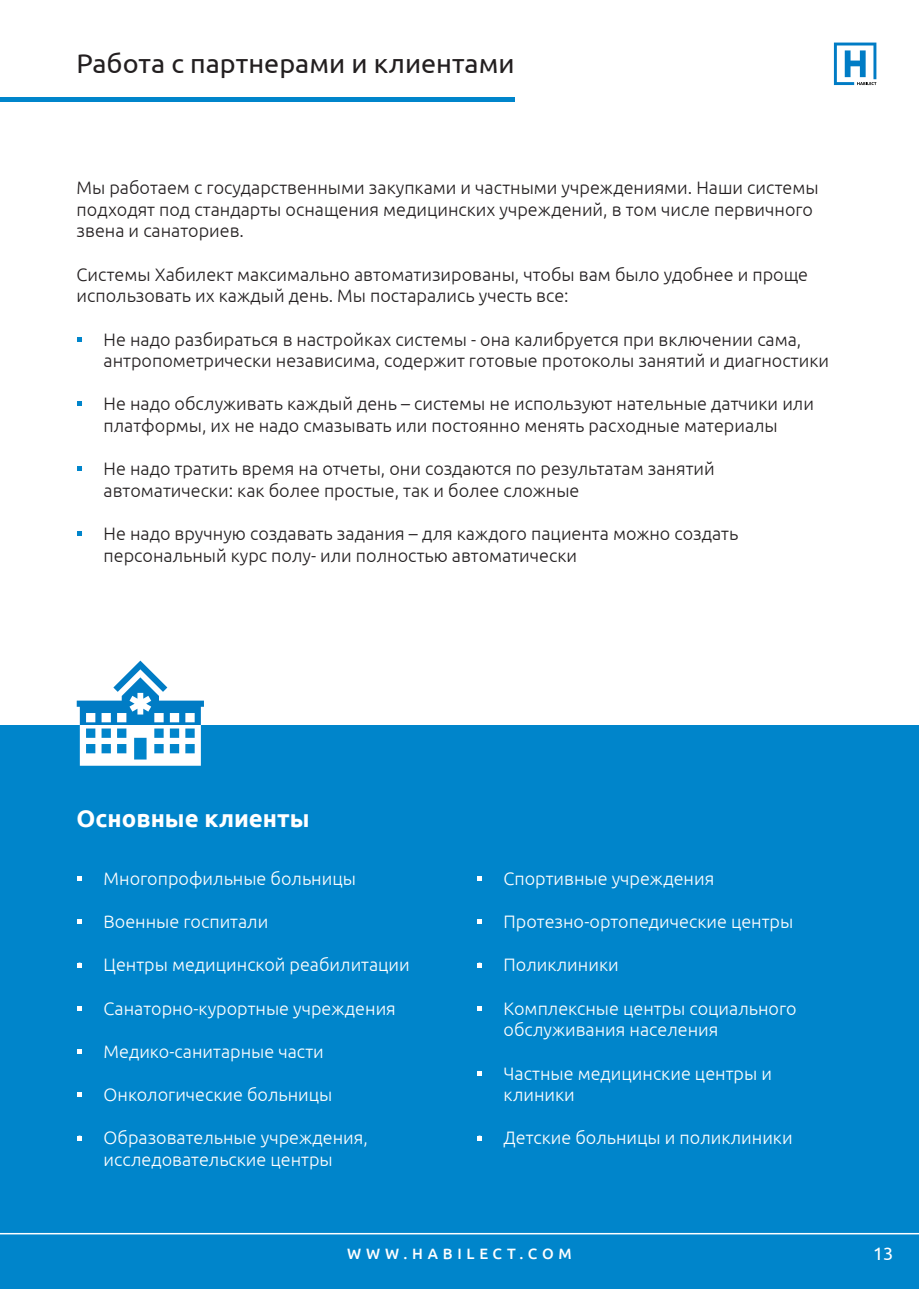
<style>
.page{position:relative;width:919px;height:1289px;background:#fff}
.page>*{position:absolute;margin:0;border:0;box-sizing:border-box;transform-origin:0 0}
.t1{font:27px "Ubuntu";color:#231f20}
.t2{font:700 24px "Ubuntu";color:#fff}
.t3{font:300 18px/21.6px "Ubuntu";color:#231f20}
.t4{font:300 18px/21.6px "Ubuntu";color:#fff}
.t5{font:18px "Ubuntu";color:#fff}
.t6{font:500 15px "Ubuntu";letter-spacing:.32em;color:#fff}
</style>
<div class="page">
<div style="left:0;top:725px;width:918px;height:563px;background:#0085cb"></div>
<hr style="left:0;top:1232px;width:918px;height:2px;background:#fff">
<svg style="left:833px;top:43px;width:43px;height:42px"></svg>
<hr style="left:0;top:98px;width:514px;height:4px;background:#0085cb">
<svg style="left:77px;top:876px;width:5px;height:5px"></svg>
<svg style="left:77px;top:919px;width:5px;height:5px"></svg>
<svg style="left:77px;top:1006px;width:5px;height:4px"></svg>
<svg style="left:77px;top:1049px;width:5px;height:4px"></svg>
<svg style="left:77px;top:1136px;width:5px;height:4px"></svg>
<svg style="left:77px;top:1092px;width:5px;height:5px"></svg>
<svg style="left:77px;top:963px;width:5px;height:4px"></svg>
<svg style="left:477px;top:876px;width:5px;height:5px"></svg>
<svg style="left:477px;top:919px;width:5px;height:5px"></svg>
<svg style="left:477px;top:1006px;width:5px;height:4px"></svg>
<svg style="left:477px;top:1071px;width:5px;height:4px"></svg>
<svg style="left:477px;top:1136px;width:5px;height:4px"></svg>
<svg style="left:477px;top:963px;width:5px;height:4px"></svg>
<svg style="left:77px;top:337px;width:5px;height:4px"></svg>
<svg style="left:77px;top:401px;width:5px;height:5px"></svg>
<svg style="left:77px;top:466px;width:5px;height:5px"></svg>
<svg style="left:77px;top:531px;width:5px;height:5px"></svg>
<svg style="left:77px;top:660px;width:127px;height:105px"></svg>
<h1 class="t1" style="left:77px;top:47px;width:439px">Работа с партнерами и клиентами</h1>
<p class="t3" style="left:77px;top:176px;width:743px">Мы работаем с государственными закупками и частными учреждениями. Наши системы подходят под стандарты оснащения медицинских учреждений, в том числе первичного звена и санаториев.</p>
<p class="t3" style="left:77px;top:263px;width:733px">Системы Хабилект максимально автоматизированы, чтобы вам было удобнее и проще использовать их каждый день. Мы постарались учесть все:</p>
<p class="t3" style="left:104px;top:328px;width:727px;text-indent:-27px">• Не надо разбираться в настройках системы - она калибруется при включении сама, антропометрически независима, содержит готовые протоколы занятий и диагностики</p>
<p class="t3" style="left:77px;top:392px;width:738px;text-align:center">• Не надо обслуживать каждый день – системы не используют нательные датчики или платформы, их не надо смазывать или постоянно менять расходные материалы</p>
<p class="t3" style="left:104px;top:457px;width:612px;text-indent:-27px">• Не надо тратить время на отчеты, они создаются по результатам занятий автоматически: как более простые, так и более сложные</p>
<p class="t3" style="left:104px;top:522px;width:636px;text-indent:-27px">• Не надо вручную создавать задания – для каждого пациента можно создать персональный курс полу- или полностью автоматически</p>
<h2 class="t2" style="left:77px;top:804px;width:234px">Основные клиенты</h2>
<p class="t4" style="left:77px;top:867px;width:281px">• Многопрофильные больницы</p>
<p class="t4" style="left:77px;top:910px;width:193px">• Военные госпитали</p>
<p class="t4" style="left:77px;top:953px;width:335px">• Центры медицинской реабилитации</p>
<p class="t4" style="left:77px;top:997px;width:321px">• Санаторно‑курортные учреждения</p>
<p class="t4" style="left:77px;top:1040px;width:249px">• Медико-санитарные части</p>
<p class="t4" style="left:77px;top:1083px;width:257px">• Онкологические больницы</p>
<p class="t4" style="left:77px;top:1126px;width:293px;text-align:center">• Образовательные учреждения, исследовательские центры</p>
<p class="t4" style="left:476px;top:867px;width:239px">• Спортивные учреждения</p>
<p class="t4" style="left:476px;top:910px;width:318px">• Протезно-ортопедические центры</p>
<p class="t4" style="left:476px;top:953px;width:144px">• Поликлиники</p>
<p class="t4" style="left:503px;top:997px;width:294px;text-indent:-27px">• Комплексные центры социального обслуживания населения</p>
<p class="t4" style="left:503px;top:1061px;width:270px;text-indent:-27px">• Частные медицинские центры и клиники</p>
<p class="t4" style="left:476px;top:1126px;width:317px">• Детские больницы и поликлиники</p>
<p class="t6" style="left:347px;top:1244px;width:226px">WWW.HABILECT.COM</p>
<p class="t5" style="left:873px;top:1242px;width:22px">13</p>
</div>
